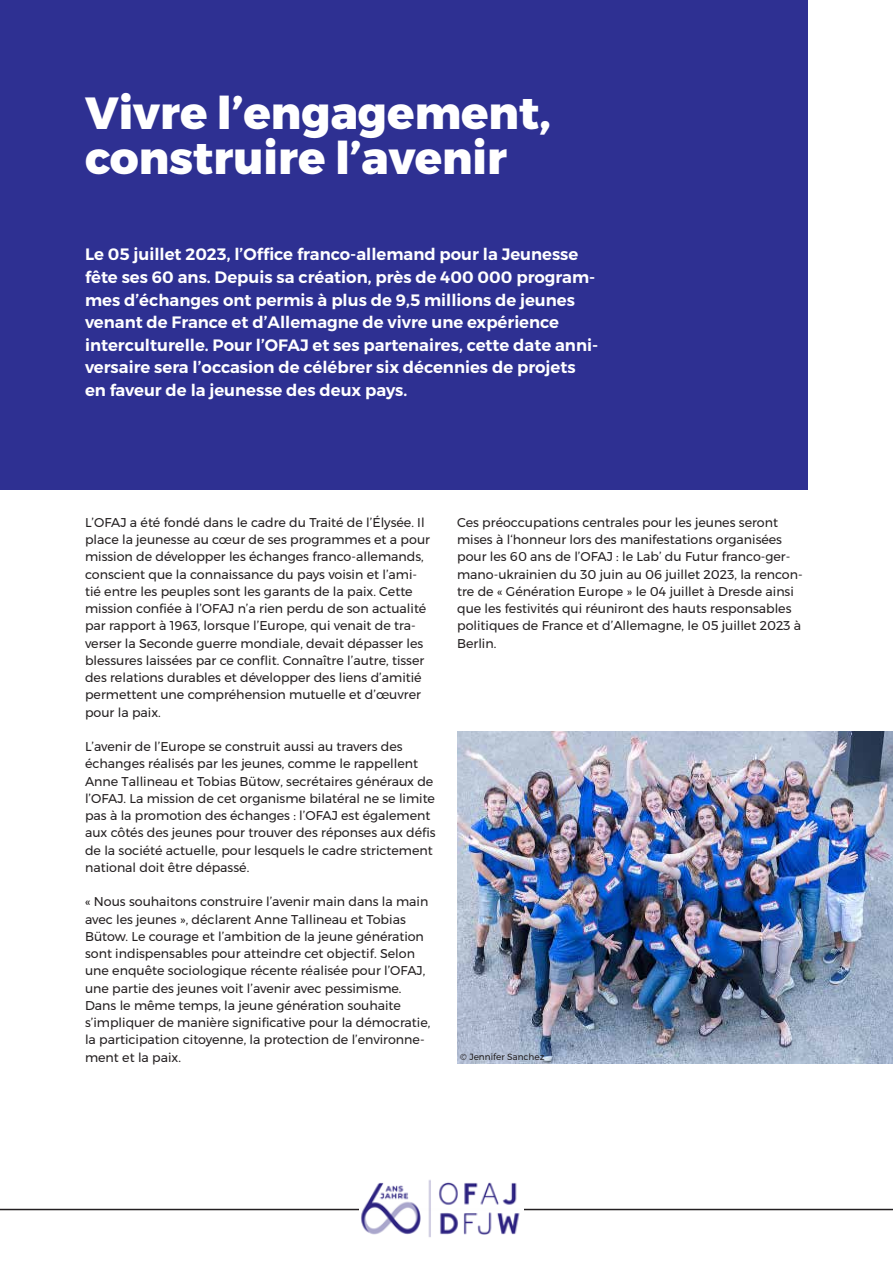
<style>
.page{position:relative;width:893px;height:1263px;background:#fff}
.page>*{position:absolute;margin:0;border:0;box-sizing:border-box;transform-origin:0 0}
.t1{font:800 45px/45px "Montserrat";color:#fff}
.t2{font:600 16.5px/22.5px "Montserrat";color:#fff}
.t3{font:12.75px/17.2px "Montserrat";color:#231f20}
.t4{font:9px "Montserrat";color:#231f20}
</style>
<div class="page">
<hr style="left:0;top:1209px;width:893px;height:1px;background:#231f20">
<img style="left:359px;top:1180px;width:164px;height:57px">
<div style="left:0;top:0;width:808px;height:489px;background:#2e3092"></div>
<img style="left:457px;top:731px;width:436px;height:332px">
<h1 class="t1" style="left:85px;top:90px;width:467px">Vivre l’engagement, construire l’avenir</h1>
<p class="t2" style="left:85px;top:243px;width:515px">Le 05 juillet 2023, l’Office franco-allemand pour la Jeunesse fête ses 60 ans. Depuis sa création, près de 400 000 program&shy;mes d’échanges ont permis à plus de 9,5 millions de jeunes venant de France et d’Allemagne de vivre une expérience interculturelle. Pour l’OFAJ et ses partenaires, cette date anni&shy;versaire sera l’occasion de célébrer six décennies de projets en faveur de la jeunesse des deux pays.</p>
<p class="t3" style="left:85px;top:514px;width:346px">L’OFAJ a été fondé dans le cadre du Traité de l’Élysée. Il place la jeunesse au cœur de ses programmes et a pour mission de développer les échanges franco-allemands, conscient que la connaissance du pays voisin et l’ami&shy;tié entre les peuples sont les garants de la paix. Cette mission confiée à l’OFAJ n’a rien perdu de son actualité par rapport à 1963, lorsque l’Europe, qui venait de tra&shy;verser la Seconde guerre mondiale, devait dépasser les blessures laissées par ce conflit. Connaître l’autre, tisser des relations durables et développer des liens d’amitié permettent une compréhension mutuelle et d’œuvrer pour la paix.</p>
<p class="t3" style="left:85px;top:738px;width:352px">L’avenir de l’Europe se construit aussi au travers des échanges réalisés par les jeunes, comme le rappellent Anne Tallineau et Tobias Bütow, secrétaires généraux de l’OFAJ. La mission de cet organisme bilatéral ne se limite pas à la promotion des échanges : l’OFAJ est également aux côtés des jeunes pour trouver des réponses aux défis de la société actuelle, pour lesquels le cadre strictement national doit être dépassé.</p>
<p class="t3" style="left:85px;top:893px;width:347px">« Nous souhaitons construire l’avenir main dans la main avec les jeunes », déclarent Anne Tallineau et Tobias Bütow. Le courage et l’ambition de la jeune génération sont indispensables pour atteindre cet objectif. Selon une enquête sociologique récente réalisée pour l’OFAJ, une partie des jeunes voit l’avenir avec pessimisme.<br>Dans le même temps, la jeune génération souhaite s’impliquer de manière significative pour la démocratie, la participation citoyenne, la protection de l’environne&shy;ment et la paix.</p>
<p class="t3" style="left:457px;top:514px;width:347px">Ces préoccupations centrales pour les jeunes seront mises à l‘honneur lors des manifestations organisées pour les 60 ans de l’OFAJ : le Lab’ du Futur franco-ger&shy;mano-ukrainien du 30 juin au 06 juillet 2023, la rencon&shy;tre de « Génération Europe » le 04 juillet à Dresde ainsi que les festivités qui réuniront des hauts responsables politiques de France et d’Allemagne, le 05 juillet 2023 à Berlin.</p>
<p class="t4" style="left:460px;top:1050px;width:86px">© Jennifer Sanchez</p>
</div>
